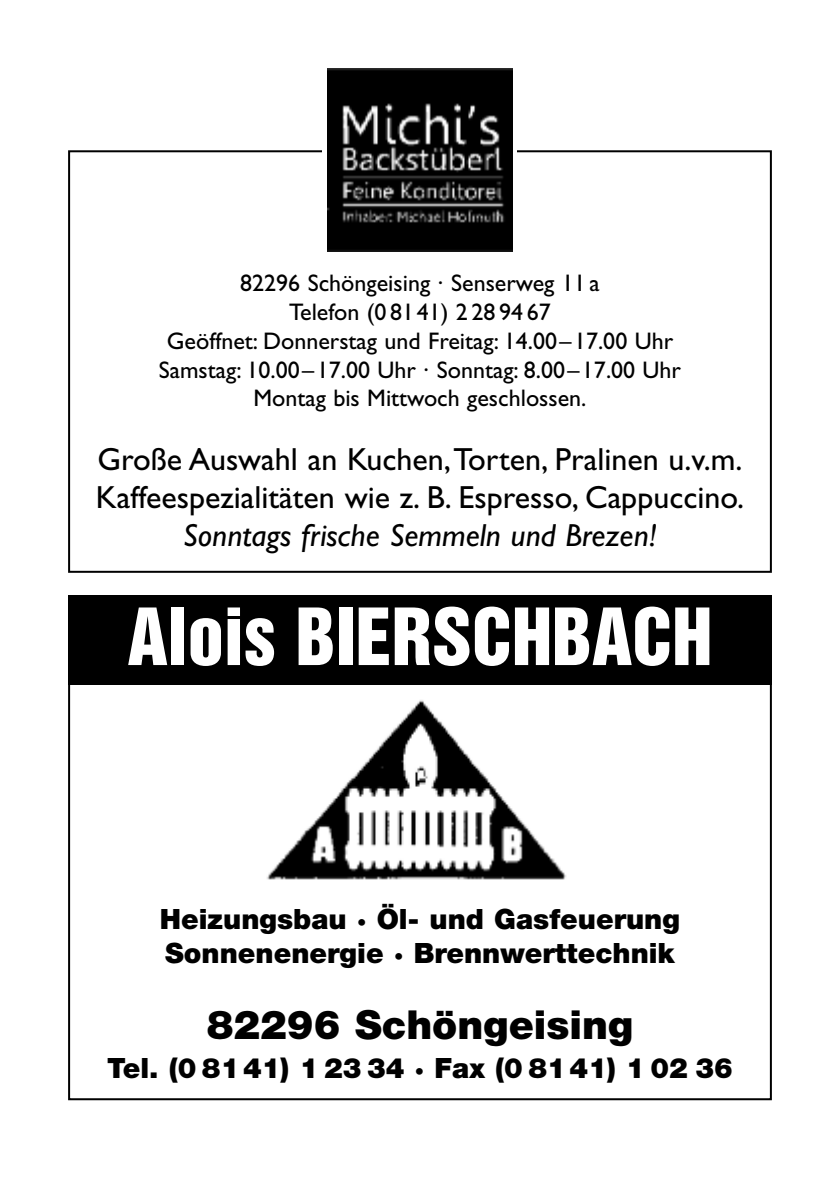
<style>
.page{position:relative;width:840px;height:1191px;background:#fff}
.page>*{position:absolute;margin:0;border:0;box-sizing:border-box;transform-origin:0 0}
.t1{font:72px "Helvetica Inserat";color:#fff}
.t2{font:900 40px "Helvetica Neue LT Std";color:#000}
.t3{font:32px/38.4px "Gill Sans";color:#000}
.t4{font:italic 32px "Gill Sans";color:#000}
.t5{font:900 28px/33.6px "Helvetica Neue LT Std";color:#000}
.t6{font:24px/28.8px "Gill Sans";color:#000;text-align:center}
</style>
<div class="page">
<div style="left:68px;top:595px;width:703px;height:90px;background:#000"></div>
<img style="left:267px;top:700px;width:299px;height:180px">
<div style="left:68px;top:150px;width:703px;height:423px;border:2px solid #000"></div>
<svg style="left:322px;top:68px;width:194px;height:184px"></svg>
<img style="left:328px;top:68px;width:184px;height:184px">
<p class="t6" style="left:159px;top:271px;width:523px">82296 Schöngeising · Senserweg 11a<br>Telefon (0 8141) 2 28 94 67<br>Geöffnet: Donnerstag und Freitag: 14.00–17.00 Uhr Samstag: 10.00–17.00 Uhr · Sonntag: 8.00–17.00 Uhr Montag bis Mittwoch geschlossen.</p>
<h3 class="t3" style="left:96px;top:442px;width:649px">Große Auswahl an Kuchen,Torten, Pralinen u.v.m.<br>Kaffeespezialitäten wie z. B. Espresso, Cappuccino.</h3>
<h3 class="t4" style="left:183px;top:523px;width:474px">Sonntags frische Semmeln und Brezen!</h3>
<h1 class="t1" style="left:128px;top:607px;width:586px">Alois BIERSCHBACH</h1>
<p class="t5" style="left:160px;top:905px;width:521px">Heizungsbau · Öl- und Gasfeuerung<br>Sonnenenergie · Brennwerttechnik</p>
<h2 class="t2" style="left:206px;top:1010px;width:428px">82296 Schöngeising</h2>
<p class="t5" style="left:107px;top:1053px;width:627px">Tel. (0 8141) 1 23 34 · Fax (0 8141) 1 02 36</p>
</div>
